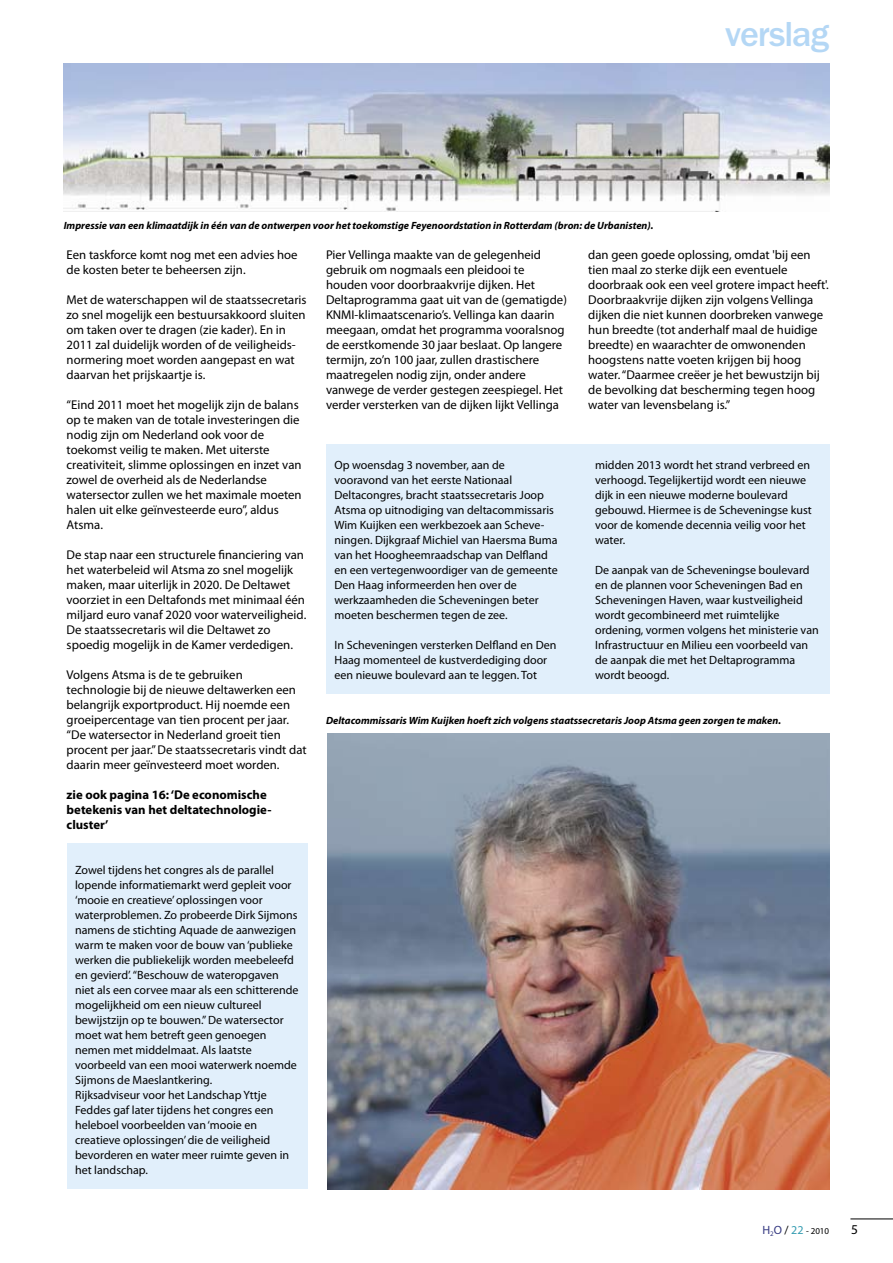
<style>
.page{position:relative;width:893px;height:1263px;background:#fff}
.page>*{position:absolute;margin:0;border:0;box-sizing:border-box;transform-origin:0 0}
.t1{font:500 36px "ITC Franklin Gothic Std";letter-spacing:-.03em;color:#b4d7f5}
.t2{font:13.5px "Myriad Pro";color:#000}
.t3{font:12.75px/15px "Myriad Pro";color:#000}
.t4{font:700 12.75px/15px "Myriad Pro";color:#000}
.t5{font:12px/15px "Myriad Pro";color:#000}
.t6{font:italic 700 10.5px "Myriad Pro";color:#000}
.t7{font:9px "Myriad Pro";color:#000}
.s1{font-size:12px;color:#353981}
.s2{font-size:12px}
.s3{font-size:12px;color:#349cb1}
</style>
<div class="page">
<hr style="left:850px;top:1219px;width:43px;height:1px;background:#000">
<div style="left:67px;top:844px;width:241px;height:345px;background:#e1effb"></div>
<img style="left:64px;top:64px;width:765px;height:148px">
<img style="left:327px;top:734px;width:502px;height:455px">
<div style="left:326px;top:444px;width:503px;height:249px;background:#e1effb"></div>
<p class="t6" style="left:64px;top:218px;width:591px">Impressie van een klimaatdijk in één van de ontwerpen voor het toekomstige Feyenoordstation in Rotterdam (bron: de Urbanisten).</p>
<h1 class="t1" style="left:725px;top:14px;width:106px">verslag</h1>
<p class="t3" style="left:67px;top:247px;width:233px">Een taskforce komt nog met een advies hoe de kosten beter te beheersen zijn.</p>
<p class="t3" style="left:67px;top:292px;width:242px">Met de waterschappen wil de staatssecretaris zo snel mogelijk een bestuursakkoord sluiten om taken over te dragen (zie kader). En in 2011 zal duidelijk worden of de veiligheids&shy;normering moet worden aangepast en wat daarvan het prijskaartje is.</p>
<p class="t3" style="left:67px;top:397px;width:237px">“Eind 2011 moet het mogelijk zijn de balans op te maken van de totale investeringen die nodig zijn om Nederland ook voor de toekomst veilig te maken. Met uiterste creativiteit, slimme oplossingen en inzet van zowel de overheid als de Nederlandse watersector zullen we het maximale moeten halen uit elke geïnvesteerde euro”, aldus Atsma.</p>
<p class="t3" style="left:67px;top:547px;width:241px">De stap naar een structurele financiering van het waterbeleid wil Atsma zo snel mogelijk maken, maar uiterlijk in 2020. De Deltawet voorziet in een Deltafonds met minimaal één miljard euro vanaf 2020 voor waterveiligheid.<br>De staatssecretaris wil die Deltawet zo spoedig mogelijk in de Kamer verdedigen.</p>
<p class="t3" style="left:67px;top:667px;width:242px">Volgens Atsma is de te gebruiken technologie bij de nieuwe deltawerken een belangrijk exportproduct. H ij noemde een groeipercentage van tien procent per jaar. “De watersector in Nederland groeit tien procent per jaar.” De staatssecretaris vindt dat daarin meer geïnvesteerd moet worden.</p>
<p class="t4" style="left:67px;top:787px;width:206px">zie ook pagina 16: ‘De economische betekenis van het deltatechnologie&shy;cluster’</p>
<p class="t5" style="left:75px;top:862px;width:225px">Zowel tijdens het congres als de parallel lopende informatiemarkt werd gepleit voor ‘mooie en creatieve’ oplossingen voor waterproblemen. Zo probeerde Dirk Sijmons namens de stichting Aquade de aanwezigen warm te maken voor de bouw van ‘publieke werken die publiekelijk worden meebeleefd en gevierd’. “Beschouw de wateropgaven niet als een corvee maar als een schitterende mogelijkheid om een nieuw cultureel bewijstzijn op te bouwen.” De watersector moet wat hem betreft geen genoegen nemen met middelmaat. Als laatste voorbeeld van een mooi waterwerk noemde Sijmons de Maeslantkering.<br>Rijksadviseur voor het Landschap Yttje Feddes gaf later tijdens het congres een heleboel voorbeelden van ‘mooie en creatieve oplossingen’ die de veiligheid bevorderen en water meer ruimte geven in het landschap.</p>
<p class="t3" style="left:326px;top:247px;width:242px">Pier Vellinga maakte van de gelegenheid gebruik om nogmaals een pleidooi te houden voor doorbraakvrije dijken. Het Deltaprogramma gaat uit van de (gematigde)<br>KNMI-klimaatscenario’s. Vellinga kan daarin meegaan, omdat het programma vooralsnog de eerstkomende 30 jaar beslaat. Op langere termijn, zo’n 100 jaar, zullen drastischere maatregelen nodig zijn, onder andere vanwege de verder gestegen zeespiegel. Het verder versterken van de dijken lijkt Vellinga</p>
<p class="t3" style="left:588px;top:247px;width:242px">dan geen goede oplossing, omdat 'bij een tien maal zo sterke dijk een eventuele doorbraak ook een veel grotere impact heeft'.<br>Doorbraakvrije dijken zijn volgens Vellinga dijken die niet kunnen doorbreken vanwege hun breedte (tot anderhalf maal de huidige breedte) en waarachter de omwonenden hoogstens natte voeten krijgen bij hoog water. “Daarmee creëer je het bewustzijn bij de bevolking dat bescherming tegen hoog water van levensbelang is.”</p>
<p class="t5" style="left:334px;top:457px;width:225px">Op woensdag 3 november, aan de vooravond van het eerste Nationaal Deltacongres, bracht staatssecretaris Joop Atsma op uitnodiging van deltacommissaris Wim Kuijken een werkbezoek aan Scheve&shy;ningen. Dijkgraaf Michiel van Haersma Buma van het Hoogheemraadschap van Delfland en een vertegenwoordiger van de gemeente Den Haag informeerden hen over de werkzaamheden die Scheveningen beter moeten beschermen tegen de zee.</p>
<p class="t5" style="left:334px;top:637px;width:223px">I n Scheveningen versterken Delfland en Den<br>Haag momenteel de kustverdediging door een nieuwe boulevard aan te leggen. Tot</p>
<p class="t5" style="left:595px;top:457px;width:218px">midden 2013 wordt het strand verbreed en verhoogd. Tegelijkertijd wordt een nieuwe dijk in een nieuwe moderne boulevard gebouwd. H iermee is de Scheveningse kust voor de komende decennia veilig voor het water.</p>
<p class="t5" style="left:595px;top:562px;width:225px">De aanpak van de Scheveningse boulevard en de plannen voor Scheveningen Bad en Scheveningen Haven, waar kustveiligheid wordt gecombineerd met ruimtelijke ordening, vormen volgens het ministerie van I nfrastructuur en Milieu een voorbeeld van de aanpak die met het Deltaprogramma wordt beoogd.</p>
<p class="t6" style="left:326px;top:713px;width:457px">Deltacommissaris Wim Kuijken hoeft zich volgens staatssecretaris Joop Atsma geen zorgen te maken.</p>
<p class="t7" style="left:762px;top:1225px;width:68px"><span class="s1">H</span> <sub>2</sub><span class="s1">O</span> <span class="s2">/</span> <span class="s3">22</span> - 2010</p>
<p class="t2" style="left:851px;top:1221px;width:8px">5</p>
</div>
